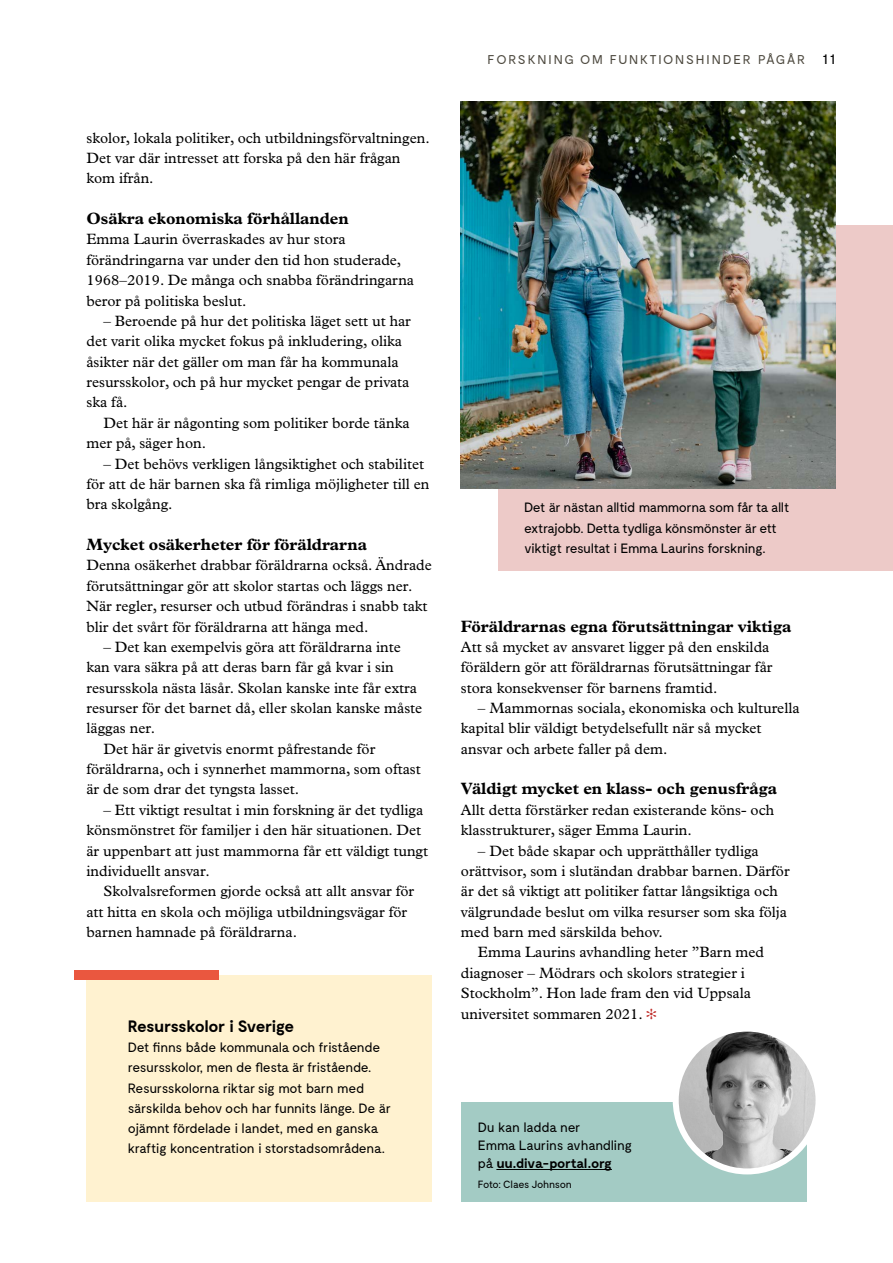
<style>
.page{position:relative;width:893px;height:1263px;background:#fff}
.page>*{position:absolute;margin:0;border:0;box-sizing:border-box;transform-origin:0 0}
.H2_-_Mellanrubrik{font:700 16.5px "Plantin Std";color:#000}
.Faktarubrik{font:700 16.5px "Moderat";letter-spacing:-.035em;color:#000}
.Brödtext_Plantin{font:15px/20.4px "Plantin Std";color:#000}
.Brödtext_Plantin_-_u{font:15px/20.4px "Plantin Std";color:#000}
.Bild-_och_faktatext{font:13.5px/20.2px "Moderat";letter-spacing:-.03em;color:#000}
.Namnruta{font:13.5px/18px "Moderat";letter-spacing:-.02em;color:#000}
.t1{font:12.75px "Moderat";letter-spacing:.14em;color:#4e4a40}
.Fotocred{font:10.5px "Moderat";letter-spacing:-.025em;color:#000}
.s1{font-size:15px;color:#000}
.s2{color:#c1302d}
.s3{font-weight:700}
</style>
<div class="page">
<div style="left:86px;top:975px;width:346px;height:226px;background:#fff2d0"></div>
<div style="left:461px;top:1102px;width:345px;height:99px;background:#a3cbc4"></div>
<hr style="left:496px;top:1169px;width:116px;height:1px;background:#000">
<img style="left:677px;top:1032px;width:137px;height:139px">
<div style="left:673px;top:1025px;width:148px;height:149px;border:6px solid #fff;border-radius:50%"></div>
<div style="left:74px;top:970px;width:144px;height:10px;background:#ea573f"></div>
<div style="left:499px;top:225px;width:394px;height:345px;background:#edcac8"></div>
<img style="left:461px;top:102px;width:374px;height:387px">
<p class="Brödtext_Plantin" style="left:86px;top:127px;width:345px">skolor, lokala politiker, och utbildningsförvaltningen.<br>Det var där intresset att forska på den här frågan kom ifrån.</p>
<h2 class="H2_-_Mellanrubrik" style="left:86px;top:209px;width:264px">Osäkra ekonomiska förhållanden</h2>
<p class="Brödtext_Plantin_-_u" style="left:86px;top:229px;width:329px">Emma Laurin överraskades av hur stora förändringarna var under den tid hon studerade, 1968–2019. De många och snabba förändringarna beror på politiska beslut.</p>
<p class="Brödtext_Plantin" style="left:86px;top:311px;width:326px;text-indent:17px">– Beroende på hur det politiska läget sett ut har det varit olika mycket fokus på inkludering, olika åsikter när det gäller om man får ha kommunala resursskolor, och på hur mycket pengar de privata ska få.</p>
<p class="Brödtext_Plantin" style="left:86px;top:413px;width:325px;text-indent:17px">Det här är någonting som politiker borde tänka mer på, säger hon.</p>
<p class="Brödtext_Plantin" style="left:86px;top:453px;width:345px;text-indent:17px">– Det behövs verkligen långsiktighet och stabilitet för att de här barnen ska få rimliga möjligheter till en bra skolgång.</p>
<h2 class="H2_-_Mellanrubrik" style="left:86px;top:535px;width:282px">Mycket osäkerheter för föräldrarna</h2>
<p class="Brödtext_Plantin_-_u" style="left:86px;top:555px;width:347px">Denna osäkerhet drabbar föräldrarna också. Ändrade förutsättningar gör att skolor startas och läggs ner.<br>När regler, resurser och utbud förändras i snabb takt blir det svårt för föräldrarna att hänga med.</p>
<p class="Brödtext_Plantin" style="left:86px;top:637px;width:337px;text-indent:17px">– Det kan exempelvis göra att föräldrarna inte kan vara säkra på att deras barn får gå kvar i sin resursskola nästa läsår. Skolan kanske inte får extra resurser för det barnet då, eller skolan kanske måste läggas ner.</p>
<p class="Brödtext_Plantin" style="left:86px;top:738px;width:336px;text-indent:17px">Det här är givetvis enormt påfrestande för föräldrarna, och i synnerhet mammorna, som oftast är de som drar det tyngsta lasset.</p>
<p class="Brödtext_Plantin" style="left:86px;top:800px;width:343px;text-indent:17px">– Ett viktigt resultat i min forskning är det tydliga könsmönstret för familjer i den här situationen. Det är uppenbart att just mammorna får ett väldigt tungt individuellt ansvar.</p>
<p class="Brödtext_Plantin" style="left:86px;top:881px;width:329px;text-indent:17px">Skolvalsreformen gjorde också att allt ansvar för att hitta en skola och möjliga utbildningsvägar för barnen hamnade på föräldrarna.</p>
<h2 class="Faktarubrik" style="left:128px;top:1016px;width:168px">Resursskolor i Sverige</h2>
<p class="Bild-_och_faktatext" style="left:128px;top:1037px;width:265px">Det finns både kommunala och fristående resursskolor, men de flesta är fristående.<br>Resursskolorna riktar sig mot barn med särskilda behov och har funnits länge. De är ojämnt fördelade i landet, med en ganska kraftig koncentration i storstadsområdena.</p>
<p class="t1" style="left:488px;top:53px;width:349px">FORSKNING OM FUNKTIONSHINDER PÅGÅR <span class="s1">11</span></p>
<p class="Bild-_och_faktatext" style="left:524px;top:498px;width:267px">Det är nästan alltid mammorna som får ta allt extrajobb. Detta tydliga könsmönster är ett viktigt resultat i Emma Laurins forskning.</p>
<h2 class="H2_-_Mellanrubrik" style="left:461px;top:616px;width:332px">Föräldrarnas egna förutsättningar viktiga</h2>
<p class="Brödtext_Plantin_-_u" style="left:461px;top:637px;width:313px">Att så mycket av ansvaret ligger på den enskilda föräldern gör att föräldrarnas förutsättningar får stora konsekvenser för barnens framtid.</p>
<p class="Brödtext_Plantin" style="left:461px;top:698px;width:340px;text-indent:17px">– Mammornas sociala, ekonomiska och kulturella kapital blir väldigt betydelsefullt när så mycket ansvar och arbete faller på dem.</p>
<h2 class="H2_-_Mellanrubrik" style="left:461px;top:779px;width:318px">Väldigt mycket en klass- och genusfråga</h2>
<p class="Brödtext_Plantin_-_u" style="left:461px;top:800px;width:315px">Allt detta förstärker redan existerande köns- och klasstrukturer, säger Emma Laurin.</p>
<p class="Brödtext_Plantin" style="left:461px;top:840px;width:330px;text-indent:17px">– Det både skapar och upprätthåller tydliga orättvisor, som i slutändan drabbar barnen. Därför är det så viktigt att politiker fattar långsiktiga och välgrundade beslut om vilka resurser som ska följa med barn med särskilda behov.</p>
<p class="Brödtext_Plantin" style="left:461px;top:942px;width:305px;text-indent:17px">Emma Laurins avhandling heter ”Barn med diagnoser – Mödrars och skolors strategier i Stockholm”. Hon lade fram den vid Uppsala universitet sommaren 2021. <span class="s2">✻</span></p>
<p class="Namnruta" style="left:478px;top:1119px;width:156px">Du kan ladda ner<br>Emma Laurins avhandling på <span class="s3">uu.diva-portal.org</span></p>
<p class="Fotocred" style="left:478px;top:1178px;width:95px">Foto: Claes Johnson</p>
</div>
